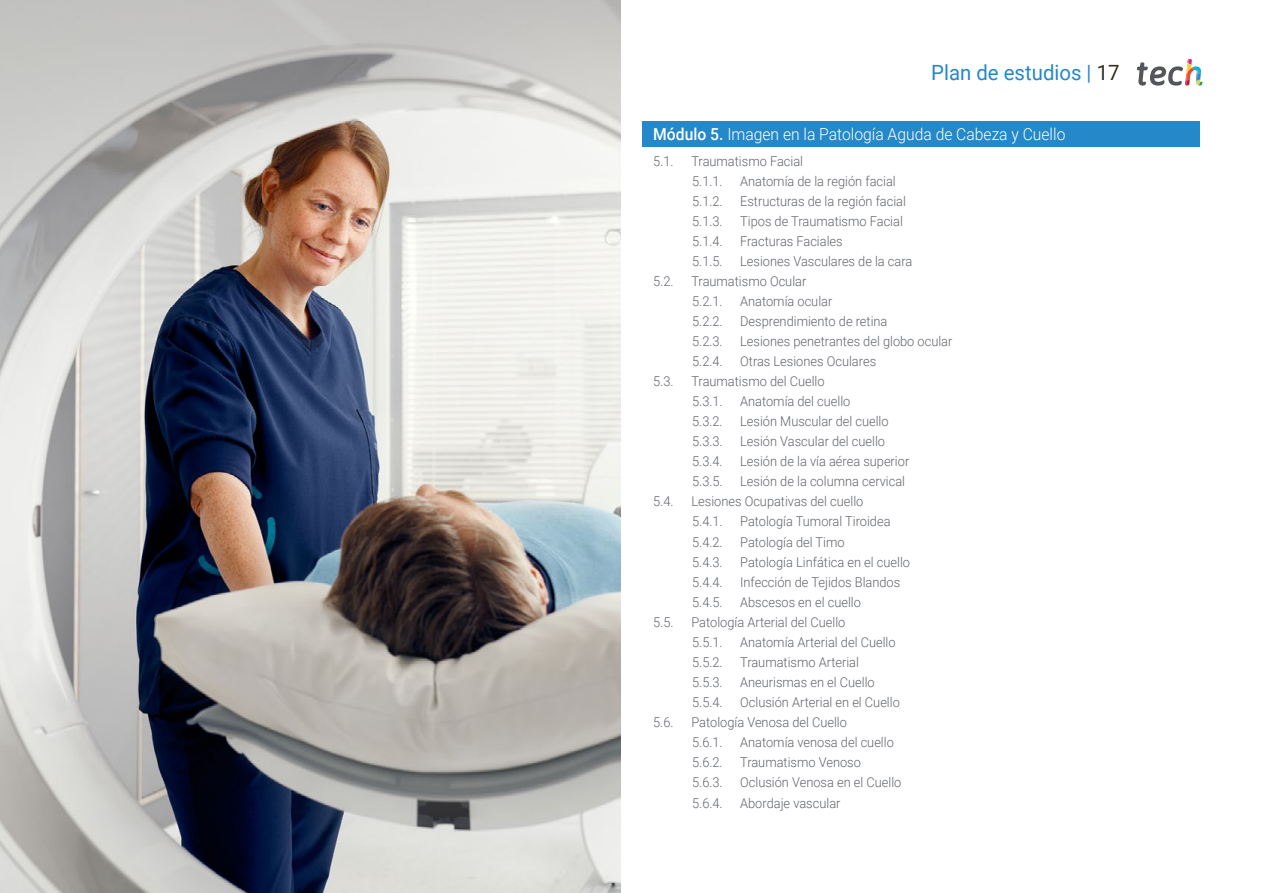
<style>
.page{position:relative;width:1263px;height:893px;background:#fff}
.page>*{position:absolute;margin:0;border:0;box-sizing:border-box;transform-origin:0 0}
.t1{font:21px "Roboto";color:#2488c9}
.t2{font:300 16.5px "Roboto";color:#fff;scale:.95 1}
.t3{font:300 13.5px/20px "Roboto";color:#61646a;scale:.95 1}
.s1{color:#312e20}
.s2{font-weight:500}
</style>
<div class="page">
<img style="left:0;top:0;width:621px;height:893px">
<div style="left:642px;top:121px;width:557px;height:25px;background:#2488c9"></div>
<svg style="left:1137px;top:59px;width:65px;height:27px"></svg>
<h1 class="t1" style="left:931px;top:57px;width:190px">Plan de estudios | <span class="s1">17</span></h1>
<p class="t2" style="left:653px;top:123px;width:435px"><span class="s2">Módulo 5.</span> Imagen en la Patología Aguda de Cabeza y Cuello</p>
<p class="t3" style="left:653px;top:151px;width:23px">5.1.</p>
<p class="t3" style="left:691px;top:151px;width:119px">Traumatismo Facial<br>5.1.1.</p>
<p class="t3" style="left:740px;top:171px;width:165px">Anatomía de la región facial</p>
<p class="t3" style="left:692px;top:191px;width:34px">5.1.2.</p>
<p class="t3" style="left:740px;top:191px;width:176px">Estructuras de la región facial</p>
<p class="t3" style="left:692px;top:211px;width:34px">5.1.3.</p>
<p class="t3" style="left:740px;top:211px;width:173px">Tipos de Traumatismo Facial</p>
<p class="t3" style="left:692px;top:231px;width:34px">5.1.4.</p>
<p class="t3" style="left:740px;top:231px;width:109px">Fracturas Faciales</p>
<p class="t3" style="left:692px;top:251px;width:34px">5.1.5.</p>
<p class="t3" style="left:740px;top:251px;width:183px">Lesiones Vasculares de la cara</p>
<p class="t3" style="left:653px;top:271px;width:23px">5.2.</p>
<p class="t3" style="left:691px;top:271px;width:122px">Traumatismo Ocular<br>5.2.1.</p>
<p class="t3" style="left:740px;top:291px;width:99px">Anatomía ocular</p>
<p class="t3" style="left:692px;top:311px;width:34px">5.2.2.</p>
<p class="t3" style="left:740px;top:311px;width:157px">Desprendimiento de retina</p>
<p class="t3" style="left:692px;top:331px;width:34px">5.2.3.</p>
<p class="t3" style="left:740px;top:331px;width:225px">Lesiones penetrantes del globo ocular</p>
<p class="t3" style="left:692px;top:351px;width:34px">5.2.4.</p>
<p class="t3" style="left:740px;top:351px;width:145px">Otras Lesiones Oculares</p>
<p class="t3" style="left:653px;top:371px;width:23px">5.3.</p>
<p class="t3" style="left:691px;top:371px;width:142px">Traumatismo del Cuello<br>5.3.1.</p>
<p class="t3" style="left:740px;top:391px;width:118px">Anatomía del cuello</p>
<p class="t3" style="left:692px;top:411px;width:34px">5.3.2.</p>
<p class="t3" style="left:740px;top:411px;width:158px">Lesión Muscular del cuello</p>
<p class="t3" style="left:692px;top:431px;width:34px">5.3.3.</p>
<p class="t3" style="left:740px;top:431px;width:154px">Lesión Vascular del cuello</p>
<p class="t3" style="left:692px;top:451px;width:34px">5.3.4.</p>
<p class="t3" style="left:740px;top:451px;width:180px">Lesión de la vía aérea superior</p>
<p class="t3" style="left:692px;top:471px;width:34px">5.3.5.</p>
<p class="t3" style="left:740px;top:471px;width:175px">Lesión de la columna cervical</p>
<p class="t3" style="left:653px;top:491px;width:23px">5.4.</p>
<p class="t3" style="left:691px;top:491px;width:183px">Lesiones Ocupativas del cuello<br>5.4.1.</p>
<p class="t3" style="left:740px;top:511px;width:160px">Patología Tumoral Tiroidea</p>
<p class="t3" style="left:692px;top:531px;width:34px">5.4.2.</p>
<p class="t3" style="left:740px;top:531px;width:111px">Patología del Timo</p>
<p class="t3" style="left:692px;top:551px;width:34px">5.4.3.</p>
<p class="t3" style="left:740px;top:551px;width:180px">Patología Linfática en el cuello</p>
<p class="t3" style="left:692px;top:571px;width:34px">5.4.4.</p>
<p class="t3" style="left:740px;top:571px;width:170px">Infección de Tejidos Blandos</p>
<p class="t3" style="left:692px;top:591px;width:34px">5.4.5.</p>
<p class="t3" style="left:740px;top:591px;width:129px">Abscesos en el cuello</p>
<p class="t3" style="left:653px;top:611px;width:23px">5.5.</p>
<p class="t3" style="left:691px;top:611px;width:164px">Patología Arterial del Cuello<br>5.5.1.</p>
<p class="t3" style="left:740px;top:631px;width:165px">Anatomía Arterial del Cuello</p>
<p class="t3" style="left:692px;top:651px;width:34px">5.5.2.</p>
<p class="t3" style="left:740px;top:651px;width:127px">Traumatismo Arterial</p>
<p class="t3" style="left:692px;top:671px;width:34px">5.5.3.</p>
<p class="t3" style="left:740px;top:671px;width:143px">Aneurismas en el Cuello</p>
<p class="t3" style="left:692px;top:691px;width:34px">5.5.4.</p>
<p class="t3" style="left:740px;top:691px;width:170px">Oclusión Arterial en el Cuello</p>
<p class="t3" style="left:653px;top:711px;width:23px">5.6.</p>
<p class="t3" style="left:691px;top:711px;width:165px">Patología Venosa del Cuello<br>5.6.1.</p>
<p class="t3" style="left:740px;top:731px;width:163px">Anatomía venosa del cuello</p>
<p class="t3" style="left:692px;top:751px;width:34px">5.6.2.</p>
<p class="t3" style="left:740px;top:751px;width:129px">Traumatismo Venoso</p>
<p class="t3" style="left:692px;top:772px;width:34px">5.6.3.</p>
<p class="t3" style="left:740px;top:772px;width:171px">Oclusión Venosa en el Cuello</p>
<p class="t3" style="left:692px;top:793px;width:34px">5.6.4.</p>
<p class="t3" style="left:740px;top:793px;width:107px">Abordaje vascular</p>
</div>
